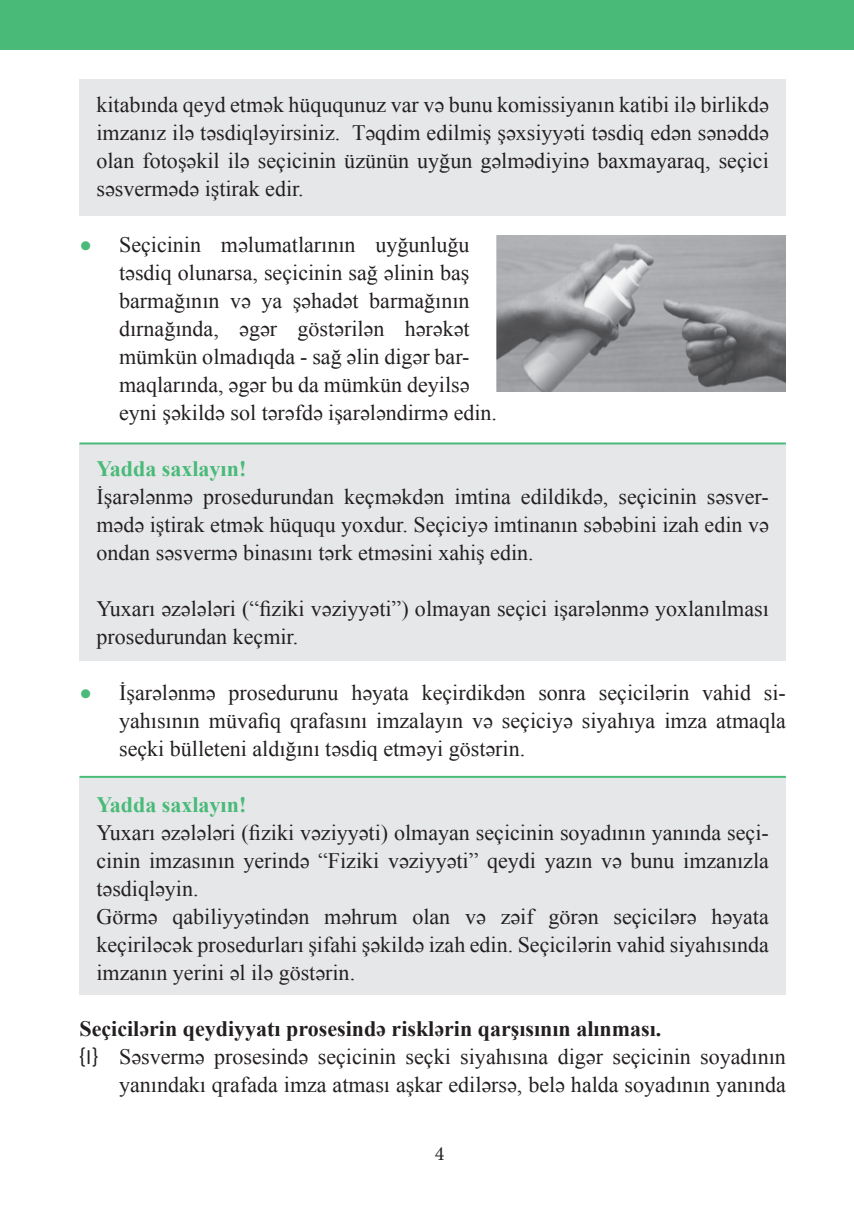
<style>
.page{position:relative;width:854px;height:1214px;background:#fff}
.page>*{position:absolute;margin:0;border:0;box-sizing:border-box;transform-origin:0 0}
.t1{font:22px/28px "Times New Roman";color:#231f20;text-align:justify}
.t2{font:700 22px "Times New Roman";color:#231f20}
.t3{font:700 22px "Times New Roman";color:#49ba78}
.t4{font:20px "Minion Pro";color:#231f20}
.s1{font-family:"Fira GO";font-size:20px;color:#49ba78}
.s2{font-family:"Fira GO";font-size:20px}
</style>
<div class="page">
<div style="left:79px;top:777px;width:706px;height:217px;background:#e6e7e9"></div>
<hr style="left:79px;top:775px;width:706px;height:2px;background:#49ba78">
<div style="left:79px;top:444px;width:706px;height:217px;background:#e6e7e9"></div>
<div style="left:79px;top:79px;width:706px;height:136px;background:#e6e7e9"></div>
<div style="left:0;top:0;width:853px;height:49px;background:#49ba78"></div>
<img style="left:496px;top:235px;width:289px;height:156px">
<hr style="left:79px;top:442px;width:706px;height:2px;background:#49ba78">
<p class="t1" style="left:96px;top:90px;width:673px">kitabında qeyd etmək hüququnuz var və bunu komissiyanın katibi ilə birlikdə imzanız ilə təsdiqləyirsiniz. Təqdim edilmiş şəxsiyyəti təsdiq edən sənəddə olan fotoşəkil ilə seçicinin üzünün uyğun gəlmədiyinə baxmayaraq, seçici səsvermədə iştirak edir.</p>
<p class="t1" style="left:119px;top:230px;width:379px;text-align:left;text-indent:-40px"><span class="s1">⦁</span> Seçicinin məlumatlarının uyğunluğu təsdiq olunarsa, seçicinin sağ əlinin baş barmağının və ya şəhadət barmağının dırnağında, əgər göstərilən hərəkət mümkün olmadıqda - sağ əlin digər bar&shy;maqlarında, əgər bu da mümkün deyilsə eyni şəkildə sol tərəfdə işarələndirmə edin.</p>
<p class="t3" style="left:96px;top:453px;width:151px">Yadda saxlayın!</p>
<p class="t1" style="left:96px;top:482px;width:673px">İşarələnmə prosedurundan keçməkdən imtina edildikdə, seçicinin səsver&shy;mədə iştirak etmək hüququ yoxdur. Seçiciyə imtinanın səbəbini izah edin və ondan səsvermə binasını tərk etməsini xahiş edin.</p>
<p class="t1" style="left:96px;top:594px;width:673px">Yuxarı əzələləri (“fiziki vəziyyəti”) olmayan seçici işarələnmə yoxlanılması prosedurundan keçmir.</p>
<p class="t1" style="left:119px;top:678px;width:668px;text-indent:-40px"><span class="s1">⦁</span> İşarələnmə prosedurunu həyata keçirdikdən sonra seçicilərin vahid si&shy;yahısının müvafiq qrafasını imzalayın və seçiciyə siyahıya imza atmaqla seçki bülleteni aldığını təsdiq etməyi göstərin.</p>
<p class="t3" style="left:96px;top:789px;width:151px">Yadda saxlayın!</p>
<p class="t1" style="left:96px;top:818px;width:673px;text-align:left">Yuxarı əzələləri (fiziki vəziyyəti) olmayan seçicinin soyadının yanında seçi&shy;cinin imzasının yerində “Fiziki vəziyyəti” qeydi yazın və bunu imzanızla təsdiqləyin.<br>Görmə qabiliyyətindən məhrum olan və zəif görən seçicilərə həyata keçiriləcək prosedurları şifahi şəkildə izah edin. Seçicilərin vahid siyahısında imzanın yerini əl ilə göstərin.</p>
<p class="t2" style="left:79px;top:1013px;width:583px">Seçicilərin qeydiyyatı prosesində risklərin qarşısının alınması.</p>
<p class="t1" style="left:79px;top:1042px;width:707px"><span class="s2">{I}</span> Səsvermə prosesində seçicinin seçki siyahısına digər seçicinin soyadının</p>
<p class="t1" style="left:119px;top:1070px;width:668px">yanındakı qrafada imza atması aşkar edilərsə, belə halda soyadının yanında</p>
<p class="t4" style="left:434px;top:1140px;width:11px">4</p>
</div>
